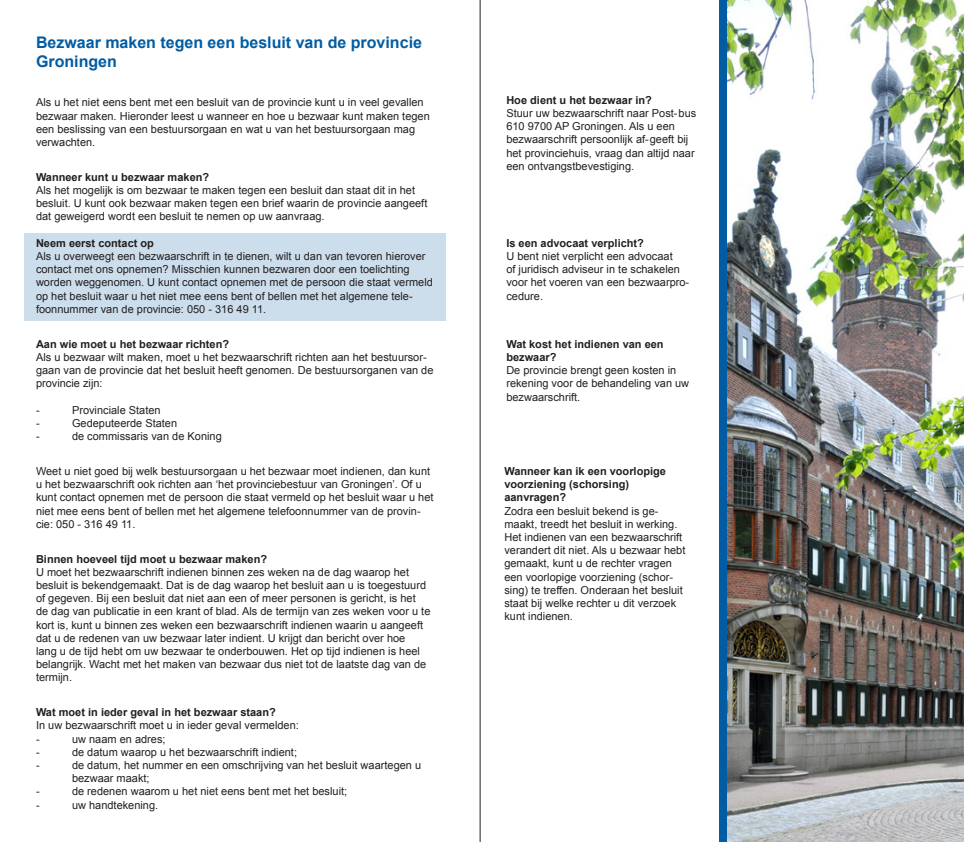
<style>
.page{position:relative;width:964px;height:842px;background:#fff}
.page>*{position:absolute;margin:0;border:0;box-sizing:border-box;transform-origin:0 0}
.t1{font:700 16px/19.2px "Arial";color:#015ca3}
.t2{font:11px/13.2px "Arial";color:#231f20}
.t3{font:700 11px/13.2px "Arial";color:#231f20}
</style>
<div class="page">
<div style="left:24px;top:233px;width:422px;height:88px;background:#ccdeec"></div>
<div style="left:719px;top:0;width:13px;height:842px;background:#015ca3"></div>
<img style="left:727px;top:0;width:237px;height:842px">
<hr style="left:480px;top:0;width:1px;height:842px;background:#231f20">
<p class="t1" style="left:36px;top:33px;width:387px">Bezwaar maken tegen een besluit van de provincie<br>Groningen</p>
<p class="t2" style="left:36px;top:96px;width:395px">Als u het niet eens bent met een besluit van de provincie kunt u in veel gevallen bezwaar maken. Hieronder leest u wanneer en hoe u bezwaar kunt maken tegen een beslissing van een bestuursorgaan en wat u van het bestuursorgaan mag verwachten.</p>
<p class="t3" style="left:36px;top:171px;width:175px">Wanneer kunt u bezwaar maken?</p>
<p class="t2" style="left:36px;top:184px;width:393px">Als het mogelijk is om bezwaar te maken tegen een besluit dan staat dit in het besluit. U kunt ook bezwaar maken tegen een brief waarin de provincie aangeeft dat geweigerd wordt een besluit te nemen op uw aanvraag.</p>
<p class="t3" style="left:36px;top:237px;width:119px">Neem eerst contact op</p>
<p class="t2" style="left:36px;top:250px;width:398px">Als u overweegt een bezwaarschrift in te dienen, wilt u dan van tevoren hierover contact met ons opnemen? Misschien kunnen bezwaren door een toelichting worden weggenomen. U kunt contact opnemen met de persoon die staat vermeld op het besluit waar u het niet mee eens bent of bellen met het algemene tele&shy;foonnummer van de provincie: 050 - 316 49 11.</p>
<p class="t3" style="left:36px;top:338px;width:195px">Aan wie moet u het bezwaar richten?</p>
<p class="t2" style="left:36px;top:351px;width:399px">Als u bezwaar wilt maken, moet u het bezwaarschrift richten aan het bestuursor&shy;gaan van de provincie dat het besluit heeft genomen. De bestuursorganen van de provincie zijn:</p>
<p class="t2" style="left:36px;top:403px;width:5px">-</p>
<p class="t2" style="left:72px;top:403px;width:90px">Provinciale Staten</p>
<p class="t2" style="left:36px;top:417px;width:5px">-</p>
<p class="t2" style="left:72px;top:417px;width:107px">Gedeputeerde Staten</p>
<p class="t2" style="left:36px;top:430px;width:5px">-</p>
<p class="t2" style="left:72px;top:430px;width:151px">de commissaris van de Koning</p>
<p class="t2" style="left:36px;top:465px;width:399px">Weet u niet goed bij welk bestuursorgaan u het bezwaar moet indienen, dan kunt u het bezwaarschrift ook richten aan ‘het provinciebestuur van Groningen’. Of u kunt contact opnemen met de persoon die staat vermeld op het besluit waar u het niet mee eens bent of bellen met het algemene telefoonnummer van de provin&shy;cie: 050 - 316 49 11.</p>
<p class="t3" style="left:36px;top:552px;width:233px">Binnen hoeveel tijd moet u bezwaar maken?</p>
<p class="t2" style="left:36px;top:565px;width:396px">U moet het bezwaarschrift indienen binnen zes weken na de dag waarop het besluit is bekendgemaakt. Dat is de dag waarop het besluit aan u is toegestuurd of gegeven. Bij een besluit dat niet aan een of meer personen is gericht, is het de dag van publicatie in een krant of blad. Als de termijn van zes weken voor u te kort is, kunt u binnen zes weken een bezwaarschrift indienen waarin u aangeeft dat u de redenen van uw bezwaar later indient. U krijgt dan bericht over hoe<br>lang u de tijd hebt om uw bezwaar te onderbouwen. Het op tijd indienen is heel belangrijk. Wacht met het maken van bezwaar dus niet tot de laatste dag van de termijn.</p>
<p class="t3" style="left:36px;top:706px;width:241px">Wat moet in ieder geval in het bezwaar staan?</p>
<p class="t2" style="left:36px;top:719px;width:264px">In uw bezwaarschrift moet u in ieder geval vermelden:</p>
<p class="t2" style="left:36px;top:732px;width:5px">-</p>
<p class="t2" style="left:72px;top:732px;width:95px">uw naam en adres;</p>
<p class="t2" style="left:36px;top:745px;width:5px">-</p>
<p class="t2" style="left:72px;top:745px;width:226px">de datum waarop u het bezwaarschrift indient;</p>
<p class="t2" style="left:36px;top:759px;width:5px">-</p>
<p class="t2" style="left:72px;top:759px;width:351px">de datum, het nummer en een omschrijving van het besluit waartegen u</p>
<p class="t2" style="left:72px;top:772px;width:79px">bezwaar maakt;</p>
<p class="t2" style="left:36px;top:785px;width:5px">-</p>
<p class="t2" style="left:72px;top:785px;width:277px">de redenen waarom u het niet eens bent met het besluit;</p>
<p class="t2" style="left:36px;top:798px;width:5px">-</p>
<p class="t2" style="left:72px;top:798px;width:88px">uw handtekening.</p>
<p class="t3" style="left:506px;top:94px;width:147px">Hoe dient u het bezwaar in?</p>
<p class="t2" style="left:506px;top:107px;width:191px">Stuur uw bezwaarschrift naar Post-bus 610 9700 AP Groningen. Als u een bezwaarschrift persoonlijk af-geeft bij het provinciehuis, vraag dan altijd naar een ontvangstbevestiging.</p>
<p class="t3" style="left:506px;top:237px;width:139px">Is een advocaat verplicht?</p>
<p class="t2" style="left:506px;top:250px;width:184px">U bent niet verplicht een advocaat<br>of juridisch adviseur in te schakelen voor het voeren van een bezwaarpro&shy;cedure.</p>
<p class="t3" style="left:506px;top:338px;width:159px">Wat kost het indienen van een bezwaar?</p>
<p class="t2" style="left:506px;top:364px;width:184px">De provincie brengt geen kosten in rekening voor de behandeling van uw bezwaarschrift.</p>
<p class="t3" style="left:504px;top:465px;width:163px">Wanneer kan ik een voorlopige voorziening (schorsing) aanvragen?</p>
<p class="t2" style="left:504px;top:504px;width:182px">Zodra een besluit bekend is ge&shy;maakt, treedt het besluit in werking.<br>Het indienen van een bezwaarschrift verandert dit niet. Als u bezwaar hebt gemaakt, kunt u de rechter vragen een voorlopige voorziening (schor&shy;sing) te treffen. Onderaan het besluit staat bij welke rechter u dit verzoek kunt indienen.</p>
</div>
